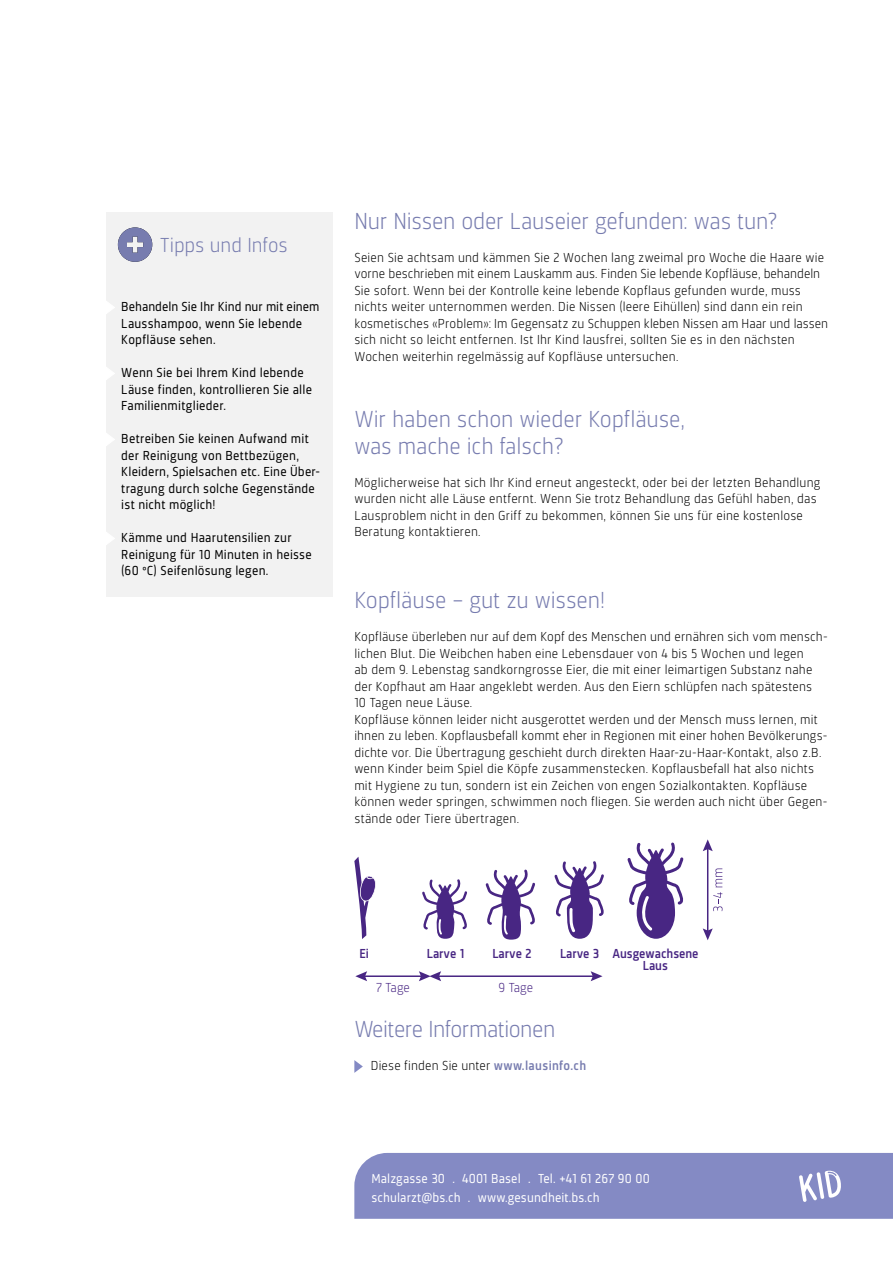
<style>
.page{position:relative;width:893px;height:1263px;background:#fff}
.page>*{position:absolute;margin:0;border:0;box-sizing:border-box;transform-origin:0 0}
.t1{font:300 24px/27px "Sinews Sans Pro";letter-spacing:-.005em;color:#777caf}
.t2{font:300 21px "Sinews Sans Pro";letter-spacing:-.005em;color:#777caf}
.t3{font:300 13.5px/16.5px "Sinews Sans Pro";letter-spacing:.015em;color:#000}
.t4{font:13.5px/16.5px "Sinews Sans Pro";letter-spacing:.015em;color:#000}
.t5{font:13.5px "Sinews Sans Pro";letter-spacing:.01em;color:#fff}
.t6{font:500 13.5px/12px "Sinews Sans Pro";color:#482683}
.t7{font:300 13.5px "Sinews Sans Pro";color:#482683}
.s1{font-weight:500;color:#777caf}
</style>
<div class="page">
<svg style="left:354px;top:1060px;width:9px;height:13px"></svg>
<div style="left:354px;top:1153px;width:539px;height:66px;background:#848ac4"></div>
<div style="left:106px;top:212px;width:227px;height:385px;background:#f2f2f2"></div>
<svg style="left:118px;top:227px;width:34px;height:35px"></svg>
<svg style="left:106px;top:301px;width:9px;height:13px"></svg>
<svg style="left:106px;top:367px;width:9px;height:13px"></svg>
<svg style="left:106px;top:433px;width:9px;height:13px"></svg>
<svg style="left:106px;top:532px;width:9px;height:13px"></svg>
<svg style="left:627px;top:842px;width:57px;height:97px"></svg>
<svg style="left:554px;top:861px;width:50px;height:78px"></svg>
<svg style="left:486px;top:869px;width:49px;height:71px"></svg>
<svg style="left:422px;top:879px;width:45px;height:60px"></svg>
<svg style="left:354px;top:857px;width:22px;height:82px"></svg>
<hr style="left:363px;top:975px;width:60px;height:2px;background:#482683">
<svg style="left:355px;top:971px;width:12px;height:10px"></svg>
<hr style="left:437px;top:975px;width:157px;height:2px;background:#482683">
<svg style="left:419px;top:971px;width:22px;height:10px"></svg>
<svg style="left:591px;top:971px;width:11px;height:10px"></svg>
<hr style="left:707px;top:847px;width:1px;height:85px;background:#482683">
<svg style="left:703px;top:839px;width:10px;height:12px"></svg>
<svg style="left:703px;top:928px;width:10px;height:12px"></svg>
<svg style="left:713px;top:868px;width:9px;height:43px"></svg>
<h2 class="t2" style="left:160px;top:234px;width:129px">Tipps und Infos</h2>
<p class="t4" style="left:121px;top:299px;width:200px">Behandeln Sie Ihr Kind nur mit einem<br>Lausshampoo, wenn Sie lebende<br>Kopfläuse sehen.</p>
<p class="t4" style="left:121px;top:365px;width:192px">Wenn Sie bei Ihrem Kind lebende<br>Läuse finden, kontrollieren Sie alle<br>Familienmitglieder.</p>
<p class="t4" style="left:121px;top:431px;width:200px">Betreiben Sie keinen Aufwand mit der Reinigung von Bettbezügen,<br>Kleidern, Spielsachen etc. Eine Über&shy;tragung durch solche Gegenstände ist nicht möglich!</p>
<p class="t4" style="left:121px;top:530px;width:192px">Kämme und Haarutensilien zur<br>Reinigung für 10 Minuten in heisse (60 ºC) Seifenlösung legen.</p>
<h2 class="t1" style="left:354px;top:207px;width:425px">Nur Nissen oder Lauseier gefunden: was tun?</h2>
<p class="t3" style="left:354px;top:249px;width:475px">Seien Sie achtsam und kämmen Sie 2 Wochen lang zweimal pro Woche die Haare wie vorne beschrieben mit einem Lauskamm aus. Finden Sie lebende Kopfläuse, behandeln Sie sofort. Wenn bei der Kontrolle keine lebende Kopflaus gefunden wurde, muss nichts weiter unternommen werden. Die Nissen (leere Eihüllen) sind dann ein rein kosmetisches «Problem»: Im Gegensatz zu Schuppen kleben Nissen am Haar und lassen sich nicht so leicht entfernen. Ist Ihr Kind lausfrei, sollten Sie es in den nächsten Wochen weiterhin regelmässig auf Kopfläuse untersuchen.</p>
<h2 class="t1" style="left:354px;top:405px;width:332px">Wir haben schon wieder Kopfläuse, was mache ich falsch?</h2>
<p class="t3" style="left:354px;top:474px;width:468px">Möglicherweise hat sich Ihr Kind erneut angesteckt, oder bei der letzten Behandlung wurden nicht alle Läuse entfernt. Wenn Sie trotz Behandlung das Gefühl haben, das Lausproblem nicht in den Griff zu bekommen, können Sie uns für eine kostenlose Beratung kontaktieren.</p>
<h2 class="t1" style="left:354px;top:587px;width:252px">Kopfläuse – gut zu wissen!</h2>
<p class="t3" style="left:354px;top:629px;width:475px">Kopfläuse überleben nur auf dem Kopf des Menschen und ernähren sich vom mensch&shy;lichen Blut. Die Weibchen haben eine Lebensdauer von 4 bis 5 Wochen und legen<br>ab dem 9. Lebenstag sandkorngrosse Eier, die mit einer leimartigen Substanz nahe der Kopfhaut am Haar angeklebt werden. Aus den Eiern schlüpfen nach spätestens<br>10 Tagen neue Läuse.</p>
<p class="t3" style="left:354px;top:711px;width:475px">Kopfläuse können leider nicht ausgerottet werden und der Mensch muss lernen, mit ihnen zu leben. Kopflausbefall kommt eher in Regionen mit einer hohen Bevölkerungs&shy;dichte vor. Die Übertragung geschieht durch direkten Haar-zu-Haar-Kontakt, also z.B. wenn Kinder beim Spiel die Köpfe zusammenstecken. Kopflausbefall hat also nichts mit Hygiene zu tun, sondern ist ein Zeichen von engen Sozialkontakten. Kopfläuse können weder springen, schwimmen noch fliegen. Sie werden auch nicht über Gegen&shy;stände oder Tiere übertragen.</p>
<p class="t6" style="left:359px;top:947px;width:11px">Ei</p>
<p class="t6" style="left:427px;top:947px;width:39px">Larve 1</p>
<p class="t6" style="left:492px;top:947px;width:40px">Larve 2</p>
<p class="t6" style="left:643px;top:947px;width:57px;text-indent:-83px">Larve 3 Ausgewachsene<br>Laus</p>
<p class="t7" style="left:376px;top:980px;width:35px">7 Tage</p>
<p class="t7" style="left:498px;top:980px;width:36px">9 Tage</p>
<h2 class="t1" style="left:354px;top:1016px;width:202px">Weitere Informationen</h2>
<p class="t3" style="left:371px;top:1058px;width:217px">Diese finden Sie unter <span class="s1">www.lausinfo.ch</span></p>
<p class="t5" style="left:371px;top:1171px;width:280px">Malzgasse 30 . 4001 Basel . Tel. +41 61 267 90 00</p>
<p class="t5" style="left:371px;top:1190px;width:230px">schularzt@bs.ch . www.gesundheit.bs.ch</p>
</div>
